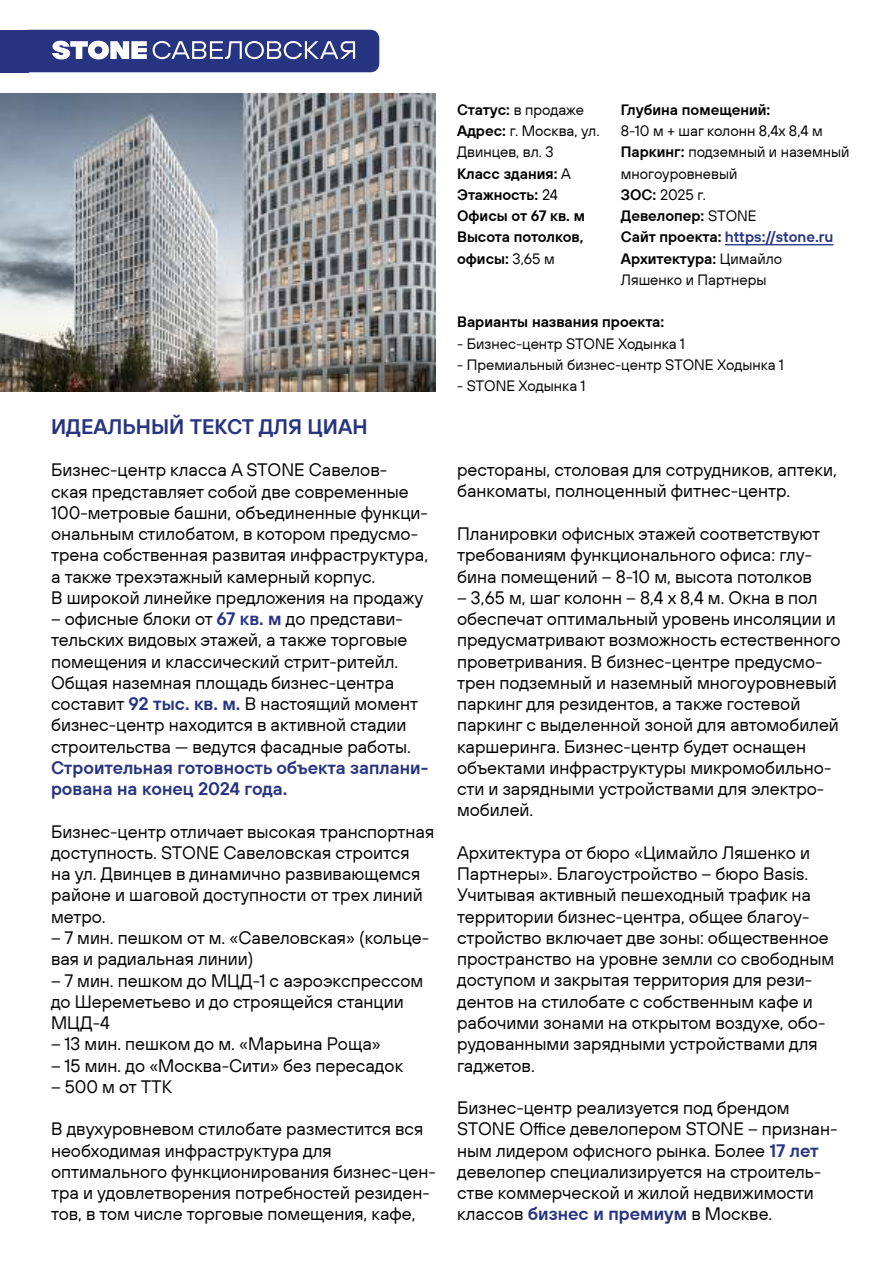
<style>
.page{position:relative;width:893px;height:1263px;background:#fff}
.page>*{position:absolute;margin:0;border:0;box-sizing:border-box;transform-origin:0 0}
.t1{font:21px "TT Hoves Pro Dm Bd";color:#273482}
.t2{font:18px/21.3px "TT Hoves Pro";color:#000}
.t3{font:18px/21.3px "TT Hoves Pro Dm Bd";color:#273482}
.t4{font:15px/21.3px "TT Hoves Pro";color:#000}
.t5{font:15px/21.3px "TT Hoves Pro Dm Bd";color:#000}
.s1{font-family:"TT Hoves Pro Dm Bd";color:#273482}
.s2{font-family:"TT Hoves Pro Dm Bd"}
.s3{font-family:"TT Hoves Pro"}
.s4{color:#273482}
</style>
<div class="page">
<img style="left:0;top:94px;width:436px;height:297px">
<hr style="left:725px;top:244px;width:108px;height:1px;background:#273482">
<svg style="left:29px;top:30px;width:350px;height:42px;background:#495496"></svg>
<div style="left:0;top:30px;width:29px;height:42px;background:#273482"></div>
<p class="t1" style="left:51px;top:413px;width:318px">ИДЕАЛЬНЫЙ ТЕКСТ ДЛЯ ЦИАН</p>
<p class="t2" style="left:51px;top:459px;width:379px">Бизнес-центр класса А STONE Савелов&shy;ская представляет собой две современные 100-метровые башни, объединенные функци&shy;ональным стилобатом, в котором предусмо&shy;трена собственная развитая инфраструктура, а также трехэтажный камерный корпус.<br>В широкой линейке предложения на продажу</p>
<p class="t2" style="left:51px;top:608px;width:368px">– офисные блоки от <span class="s1">67 кв. м</span> до представи&shy;тельских видовых этажей, а также торговые помещения и классический стрит-ритейл.<br>Общая наземная площадь бизнес-центра составит <span class="s1">92 тыс. кв. м.</span> В настоящий момент бизнес-центр находится в активной стадии строительства — ведутся фасадные работы.</p>
<p class="t3" style="left:51px;top:756px;width:379px">Строительная готовность объекта заплани&shy;рована на конец 2024 года.</p>
<p class="t2" style="left:51px;top:820px;width:385px">Бизнес-центр отличает высокая транспортная доступность. STONE Савеловская строится<br>на ул. Двинцев в динамично развивающемся районе и шаговой доступности от трех линий метро.</p>
<p class="t2" style="left:51px;top:927px;width:380px">– 7 мин. пешком от м. «Савеловская» (кольце&shy;вая и радиальная линии)</p>
<p class="t2" style="left:51px;top:969px;width:374px">– 7 мин. пешком до МЦД-1 с аэроэкспрессом до Шереметьево и до строящейся станции<br>МЦД-4</p>
<p class="t2" style="left:51px;top:1033px;width:331px">– 13 мин. пешком до м. «Марьина Роща»</p>
<p class="t2" style="left:51px;top:1054px;width:354px">– 15 мин. до «Москва-Сити» без пересадок</p>
<p class="t2" style="left:51px;top:1075px;width:122px">– 500 м от ТТК</p>
<p class="t2" style="left:51px;top:1118px;width:386px">В двухуровневом стилобате разместится вся необходимая инфраструктура для оптимального функционирования бизнес-цен&shy;тра и удовлетворения потребностей резиден&shy;тов, в том числе торговые помещения, кафе,</p>
<p class="t5" style="left:621px;top:98px;width:151px">Глубина помещений:</p>
<p class="t4" style="left:621px;top:120px;width:230px">8-10 м + шаг колонн 8,4х 8,4 м<br><span class="s2">Паркинг:</span> подземный и наземный многоуровневый<br><span class="s2">ЗОС:</span> 2025 г.</p>
<p class="t5" style="left:621px;top:205px;width:214px">Девелопер: <span class="s3">STONE<br></span>Сайт проекта: <span class="s4">https://stone.ru<br></span>Архитектура: <span class="s3">Цимайло</span></p>
<p class="t4" style="left:621px;top:269px;width:147px">Ляшенко и Партнеры</p>
<p class="t5" style="left:457px;top:311px;width:209px">Варианты названия проекта:</p>
<p class="t4" style="left:457px;top:332px;width:229px">- Бизнес-центр STONE Ходынка 1</p>
<p class="t4" style="left:457px;top:354px;width:328px">- Премиальный бизнес-центр STONE Ходынка 1</p>
<p class="t4" style="left:457px;top:375px;width:130px">- STONE Ходынка 1</p>
<p class="t4" style="left:457px;top:99px;width:144px"><span class="s2">Статус:</span> в продаже<br><span class="s2">Адрес:</span> г. Москва, ул.<br>Двинцев, вл. 3</p>
<p class="t5" style="left:457px;top:162px;width:129px">Класс здания: <span class="s3">А<br></span>Этажность: <span class="s3">24<br></span>Офисы от 67 кв. м<br>Высота потолков, офисы: <span class="s3">3,65 м</span></p>
<p class="t2" style="left:457px;top:459px;width:381px">рестораны, столовая для сотрудников, аптеки, банкоматы, полноценный фитнес-центр.</p>
<p class="t2" style="left:457px;top:523px;width:364px">Планировки офисных этажей соответствуют требованиям функционального офиса: глу&shy;бина помещений – 8-10 м, высота потолков</p>
<p class="t2" style="left:457px;top:586px;width:385px">– 3,65 м, шаг колонн – 8,4 х 8,4 м. Окна в пол обеспечат оптимальный уровень инсоляции и предусматривают возможность естественного проветривания. В бизнес-центре предусмо&shy;трен подземный и наземный многоуровневый паркинг для резидентов, а также гостевой паркинг с выделенной зоной для автомобилей каршеринга. Бизнес-центр будет оснащен объектами инфраструктуры микромобильно&shy;сти и зарядными устройствами для электро&shy;мобилей.</p>
<p class="t2" style="left:457px;top:842px;width:379px">Архитектура от бюро «Цимайло Ляшенко и Партнеры». Благоустройство – бюро Basis.<br>Учитывая активный пешеходный трафик на территории бизнес-центра, общее благоу&shy;стройство включает две зоны: общественное пространство на уровне земли со свободным доступом и закрытая территория для рези&shy;дентов на стилобате с собственным кафе и рабочими зонами на открытом воздухе, обо&shy;рудованными зарядными устройствами для гаджетов.</p>
<p class="t2" style="left:457px;top:1097px;width:382px">Бизнес-центр реализуется под брендом STONE Office девелопером STONE – признан&shy;ным лидером офисного рынка. Более <span class="s1">17 лет </span>девелопер специализируется на строитель&shy;стве коммерческой и жилой недвижимости классов <span class="s1">бизнес и премиум</span> в Москве.</p>
</div>
